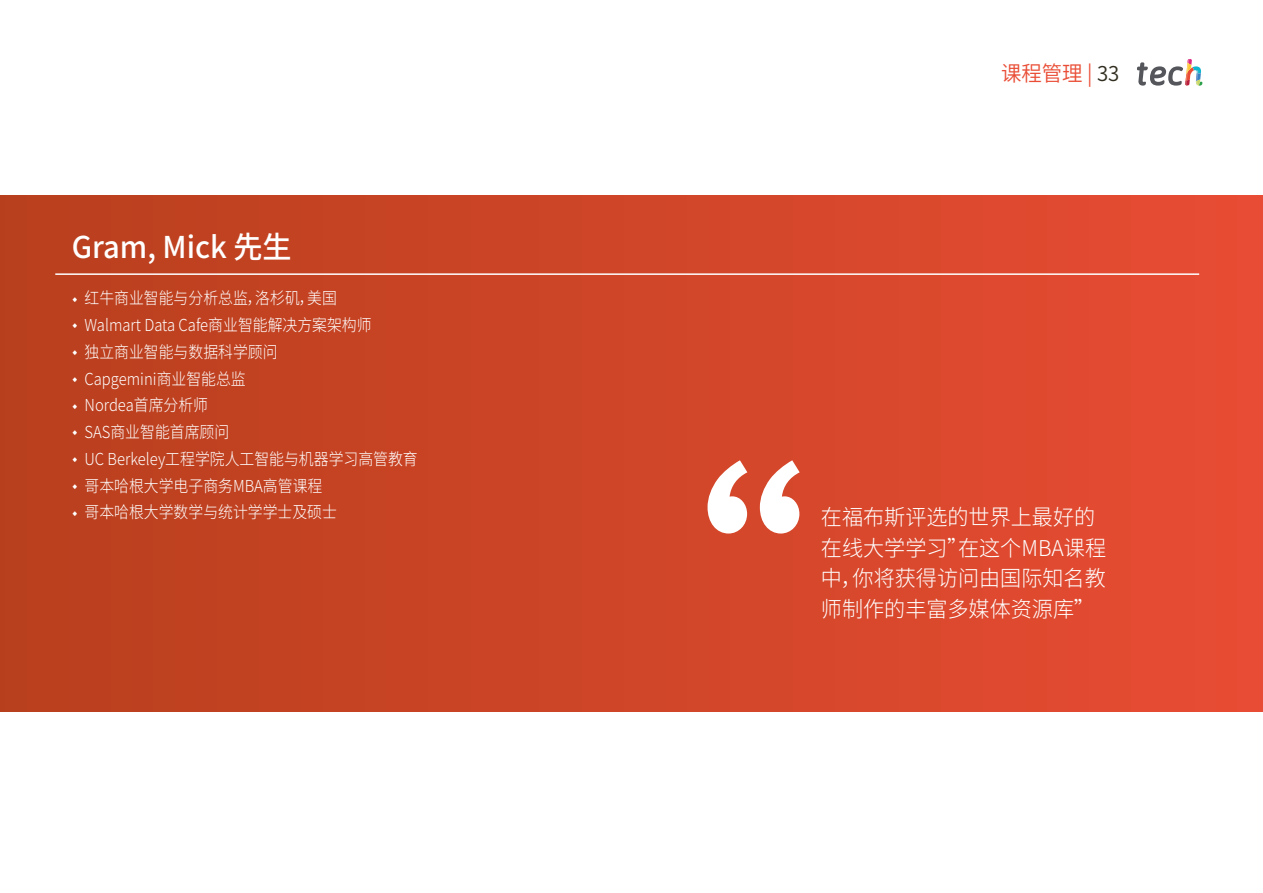
<style>
.page{position:relative;width:1263px;height:893px;background:#fff}
.page>*{position:absolute;margin:0;border:0;box-sizing:border-box;transform-origin:0 0}
.t1{font:500 30px "Source Han Sans CN";color:#fff}
.t2{font:300 21.75px/30.8px "Source Han Sans CN";color:#fff}
.t3{font:21px "Source Han Sans CN";color:#e94d35}
.t4{font:300 16.5px/26.7px "Source Han Sans CN";color:#fff;scale:.9 1}
.s1{color:#312e20}
</style>
<div class="page">
<div style="left:0;top:196px;width:1263px;height:516px;background:linear-gradient(to right,#b83f1d,#e84c33)"></div>
<hr style="left:55px;top:273px;width:1144px;height:2px;background:#fff">
<svg style="left:707px;top:460px;width:93px;height:73px"></svg>
<svg style="left:1137px;top:59px;width:65px;height:27px"></svg>
<svg style="left:73px;top:297px;width:4px;height:5px"></svg>
<svg style="left:73px;top:323px;width:4px;height:5px"></svg>
<svg style="left:73px;top:350px;width:4px;height:5px"></svg>
<svg style="left:73px;top:377px;width:4px;height:5px"></svg>
<svg style="left:73px;top:404px;width:4px;height:5px"></svg>
<svg style="left:73px;top:430px;width:4px;height:5px"></svg>
<svg style="left:73px;top:457px;width:4px;height:5px"></svg>
<svg style="left:73px;top:484px;width:4px;height:5px"></svg>
<svg style="left:73px;top:511px;width:4px;height:5px"></svg>
<h1 class="t1" style="left:72px;top:230px;width:221px">Gram, Mick 先生</h1>
<p class="t4" style="left:85px;top:285px;width:372px">红牛商业智能与分析总监，洛杉矶，美国<br>Walmart Data Cafe商业智能解决方案架构师<br>独立商业智能与数据科学顾问<br>Capgemini商业智能总监<br>Nordea首席分析师<br>SAS商业智能首席顾问<br>UC Berkeley工程学院人工智能与机器学习高管教育哥本哈根大学电子商务MBA高管课程<br>哥本哈根大学数学与统计学学士及硕士</p>
<p class="t3" style="left:1001px;top:61px;width:120px">课程管理 | <span class="s1">33</span></p>
<h2 class="t2" style="left:821px;top:502px;width:287px">在福布斯评选的世界上最好的在线大学学习”在这个MBA课程中，你将获得访问由国际知名教师制作的丰富多媒体资源库”</h2>
</div>
